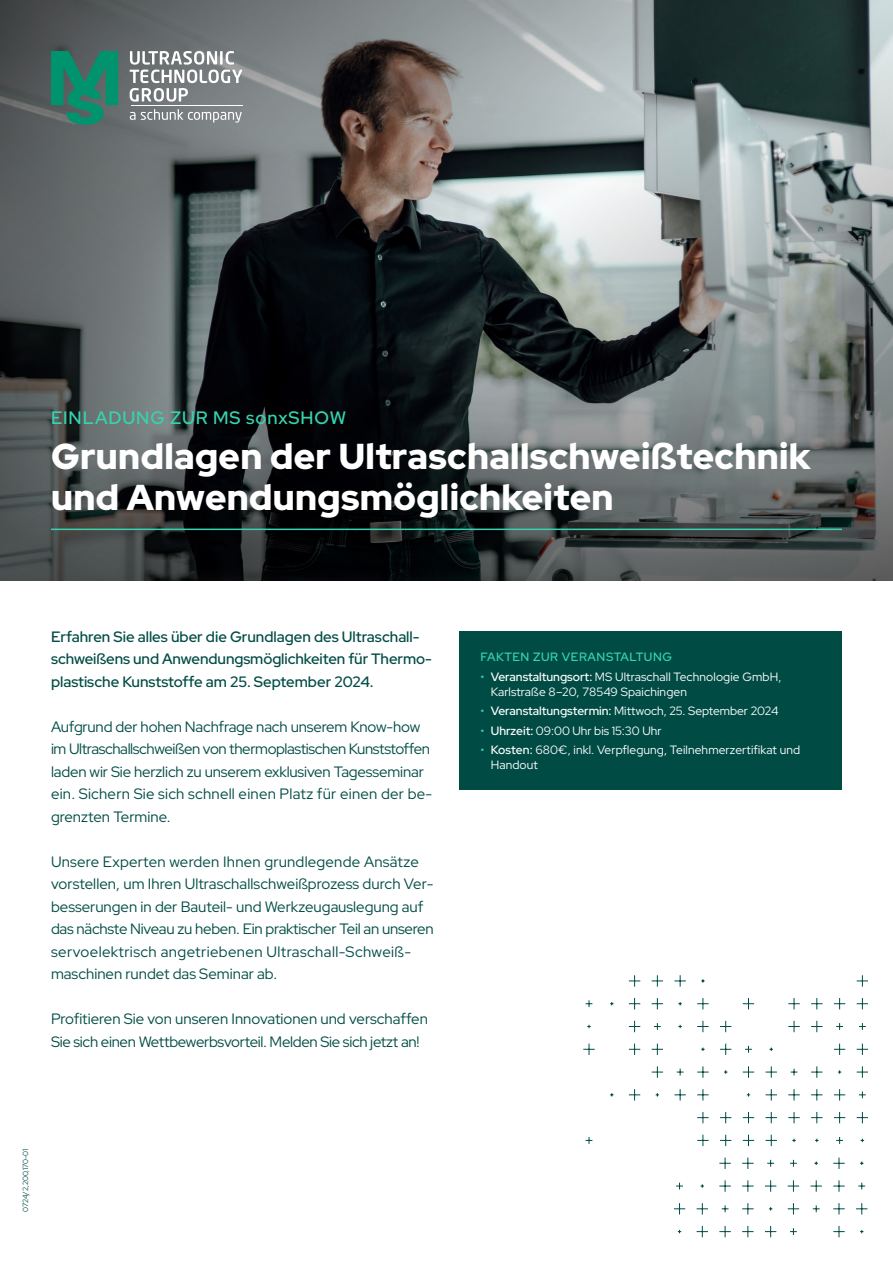
<style>
.page{position:relative;width:893px;height:1263px;background:#fff}
.page>*{position:absolute;margin:0;border:0;box-sizing:border-box;transform-origin:0 0}
.t1{font:900 36px/40.5px "Red Hat Display";letter-spacing:.01em;color:#fff}
.t2{font:600 18px "Red Hat Display";letter-spacing:.05em;color:#37d3ae}
.t3{font:15px/22.5px "Red Hat Display";letter-spacing:-.005em;color:#004c45}
.t4{font:600 15px/22.5px "Red Hat Display";color:#004c45}
.t5{font:12px/15px "Red Hat Display";letter-spacing:.01em;color:#fff}
.t6{font:600 12px "Red Hat Display";letter-spacing:.05em;color:#37d3ae}
.t7{font:7.5px "Red Hat Display";letter-spacing:-.005em;color:#004c45}
.s1{color:#37d3ae}
.s2{font-weight:600}
</style>
<div class="page">
<svg style="left:0;top:0;width:893px;height:581px;background:#585e5f"></svg>
<hr style="left:131px;top:105px;width:111px;height:1px;background:#fff">
<svg style="left:51px;top:51px;width:67px;height:74px;background:#248069"></svg>
<svg style="left:130px;top:109px;width:112px;height:14px;background:#939899"></svg>
<svg style="left:130px;top:51px;width:112px;height:51px"></svg>
<div style="left:459px;top:631px;width:383px;height:159px;background:#004c45"></div>
<hr style="left:51px;top:529px;width:791px;height:1px;background:#37d3ae">
<svg style="left:629px;top:975px;width:11px;height:12px"></svg>
<svg style="left:652px;top:975px;width:11px;height:12px"></svg>
<svg style="left:674px;top:975px;width:12px;height:12px"></svg>
<svg style="left:701px;top:979px;width:4px;height:4px"></svg>
<svg style="left:857px;top:975px;width:10px;height:12px"></svg>
<svg style="left:586px;top:1000px;width:6px;height:7px"></svg>
<svg style="left:586px;top:1137px;width:6px;height:7px"></svg>
<svg style="left:629px;top:998px;width:11px;height:11px"></svg>
<svg style="left:652px;top:998px;width:11px;height:11px"></svg>
<svg style="left:697px;top:998px;width:12px;height:11px"></svg>
<svg style="left:788px;top:998px;width:12px;height:11px"></svg>
<svg style="left:743px;top:998px;width:11px;height:11px"></svg>
<svg style="left:811px;top:998px;width:11px;height:11px"></svg>
<svg style="left:834px;top:998px;width:11px;height:11px"></svg>
<svg style="left:857px;top:998px;width:10px;height:11px"></svg>
<svg style="left:629px;top:1021px;width:11px;height:11px"></svg>
<svg style="left:654px;top:1023px;width:7px;height:7px"></svg>
<svg style="left:697px;top:1021px;width:12px;height:11px"></svg>
<svg style="left:720px;top:1021px;width:11px;height:11px"></svg>
<svg style="left:788px;top:1021px;width:12px;height:11px"></svg>
<svg style="left:811px;top:1021px;width:11px;height:11px"></svg>
<svg style="left:836px;top:1023px;width:7px;height:7px"></svg>
<svg style="left:859px;top:1023px;width:7px;height:7px"></svg>
<svg style="left:583px;top:1043px;width:12px;height:12px"></svg>
<svg style="left:629px;top:1043px;width:11px;height:12px"></svg>
<svg style="left:652px;top:1043px;width:11px;height:12px"></svg>
<svg style="left:701px;top:1047px;width:4px;height:4px"></svg>
<svg style="left:720px;top:1043px;width:11px;height:12px"></svg>
<svg style="left:745px;top:1046px;width:7px;height:7px"></svg>
<svg style="left:834px;top:1043px;width:11px;height:12px"></svg>
<svg style="left:857px;top:1043px;width:10px;height:12px"></svg>
<svg style="left:652px;top:1066px;width:11px;height:12px"></svg>
<svg style="left:677px;top:1069px;width:7px;height:6px"></svg>
<svg style="left:697px;top:1066px;width:12px;height:12px"></svg>
<svg style="left:743px;top:1066px;width:11px;height:12px"></svg>
<svg style="left:766px;top:1066px;width:11px;height:12px"></svg>
<svg style="left:791px;top:1069px;width:6px;height:6px"></svg>
<svg style="left:811px;top:1066px;width:11px;height:12px"></svg>
<svg style="left:857px;top:1066px;width:10px;height:12px"></svg>
<svg style="left:629px;top:1089px;width:11px;height:11px"></svg>
<svg style="left:674px;top:1089px;width:12px;height:11px"></svg>
<svg style="left:697px;top:1089px;width:12px;height:11px"></svg>
<svg style="left:769px;top:1047px;width:4px;height:4px"></svg>
<svg style="left:766px;top:1089px;width:11px;height:11px"></svg>
<svg style="left:788px;top:1089px;width:12px;height:11px"></svg>
<svg style="left:811px;top:1089px;width:11px;height:11px"></svg>
<svg style="left:834px;top:1089px;width:11px;height:11px"></svg>
<svg style="left:859px;top:1091px;width:7px;height:7px"></svg>
<svg style="left:697px;top:1112px;width:12px;height:11px"></svg>
<svg style="left:720px;top:1112px;width:11px;height:11px"></svg>
<svg style="left:743px;top:1112px;width:11px;height:11px"></svg>
<svg style="left:766px;top:1112px;width:11px;height:11px"></svg>
<svg style="left:788px;top:1112px;width:12px;height:11px"></svg>
<svg style="left:811px;top:1112px;width:11px;height:11px"></svg>
<svg style="left:834px;top:1112px;width:11px;height:11px"></svg>
<svg style="left:857px;top:1112px;width:10px;height:11px"></svg>
<svg style="left:697px;top:1135px;width:12px;height:11px"></svg>
<svg style="left:720px;top:1135px;width:11px;height:11px"></svg>
<svg style="left:743px;top:1135px;width:11px;height:11px"></svg>
<svg style="left:766px;top:1135px;width:11px;height:11px"></svg>
<svg style="left:836px;top:1137px;width:7px;height:7px"></svg>
<svg style="left:719px;top:1157px;width:12px;height:12px"></svg>
<svg style="left:742px;top:1157px;width:12px;height:12px"></svg>
<svg style="left:767px;top:1159px;width:8px;height:8px"></svg>
<svg style="left:790px;top:1159px;width:7px;height:8px"></svg>
<svg style="left:814px;top:1161px;width:4px;height:4px"></svg>
<svg style="left:833px;top:1157px;width:12px;height:12px"></svg>
<svg style="left:860px;top:1161px;width:4px;height:4px"></svg>
<svg style="left:676px;top:1182px;width:7px;height:8px"></svg>
<svg style="left:719px;top:1180px;width:12px;height:12px"></svg>
<svg style="left:742px;top:1180px;width:12px;height:12px"></svg>
<svg style="left:765px;top:1180px;width:11px;height:12px"></svg>
<svg style="left:788px;top:1180px;width:11px;height:12px"></svg>
<svg style="left:810px;top:1180px;width:12px;height:12px"></svg>
<svg style="left:833px;top:1180px;width:12px;height:12px"></svg>
<svg style="left:858px;top:1182px;width:7px;height:7px"></svg>
<svg style="left:674px;top:1203px;width:11px;height:11px"></svg>
<svg style="left:697px;top:1203px;width:11px;height:11px"></svg>
<svg style="left:722px;top:1205px;width:6px;height:7px"></svg>
<svg style="left:742px;top:1203px;width:12px;height:11px"></svg>
<svg style="left:788px;top:1203px;width:11px;height:11px"></svg>
<svg style="left:813px;top:1205px;width:7px;height:7px"></svg>
<svg style="left:833px;top:1203px;width:12px;height:11px"></svg>
<svg style="left:856px;top:1203px;width:11px;height:11px"></svg>
<svg style="left:697px;top:1226px;width:11px;height:11px"></svg>
<svg style="left:719px;top:1226px;width:12px;height:11px"></svg>
<svg style="left:742px;top:1226px;width:12px;height:11px"></svg>
<svg style="left:765px;top:1226px;width:11px;height:11px"></svg>
<svg style="left:790px;top:1228px;width:7px;height:7px"></svg>
<svg style="left:833px;top:1226px;width:12px;height:11px"></svg>
<p class="t2" style="left:51px;top:406px;width:297px">EINLADUNG ZUR MS sonxSHOW</p>
<h1 class="t1" style="left:51px;top:436px;width:761px">Grundlagen der Ultraschallschweißtechnik und Anwendungsmöglichkeiten</h1>
<p class="t4" style="left:51px;top:625px;width:382px">Erfahren Sie alles über die Grundlagen des Ultraschall&shy;schweißens und Anwendungsmöglichkeiten für Thermo&shy;plastische Kunststoffe am 25. September 2024.</p>
<p class="t3" style="left:51px;top:715px;width:383px">Aufgrund der hohen Nachfrage nach unserem Know-how im Ultraschallschweißen von thermoplastischen Kunststoffen laden wir Sie herzlich zu unserem exklusiven Tagesseminar ein. Sichern Sie sich schnell einen Platz für einen der be&shy;grenzten Termine.</p>
<p class="t3" style="left:51px;top:850px;width:384px">Unsere Experten werden Ihnen grundlegende Ansätze vorstellen, um Ihren Ultraschallschweißprozess durch Ver&shy;besserungen in der Bauteil- und Werkzeugauslegung auf das nächste Niveau zu heben. Ein praktischer Teil an unseren servoelektrisch angetriebenen Ultraschall-Schweiß&shy;maschinen rundet das Seminar ab.</p>
<p class="t3" style="left:51px;top:1008px;width:378px">Profitieren Sie von unseren Innovationen und verschaffen<br>Sie sich einen Wettbewerbsvorteil. Melden Sie sich jetzt an!</p>
<p class="t7" style="left:21px;top:1212px;width:65px;rotate:-90deg">0724/2,200,170-01</p>
<p class="t6" style="left:480px;top:649px;width:193px">FAKTEN ZUR VERANSTALTUNG</p>
<p class="t5" style="left:491px;top:669px;width:292px;text-indent:-10px"><span class="s1">•</span> <span class="s2">Veranstaltungsort:</span> MS Ultraschall Technologie GmbH,<br>Karlstraße 8–20, 78549 Spaichingen</p>
<p class="t5" style="left:480px;top:703px;width:299px"><span class="s1">•</span> <span class="s2">Veranstaltungstermin:</span> Mittwoch, 25. September 2024</p>
<p class="t5" style="left:480px;top:723px;width:183px"><span class="s1">•</span> <span class="s2">Uhrzeit:</span> 09:00 Uhr bis 15:30 Uhr</p>
<p class="t5" style="left:491px;top:742px;width:311px;text-indent:-10px"><span class="s1">•</span> <span class="s2">Kosten:</span> 680€, inkl. Verpflegung, Teilnehmerzertifikat und<br>Handout</p>
</div>
